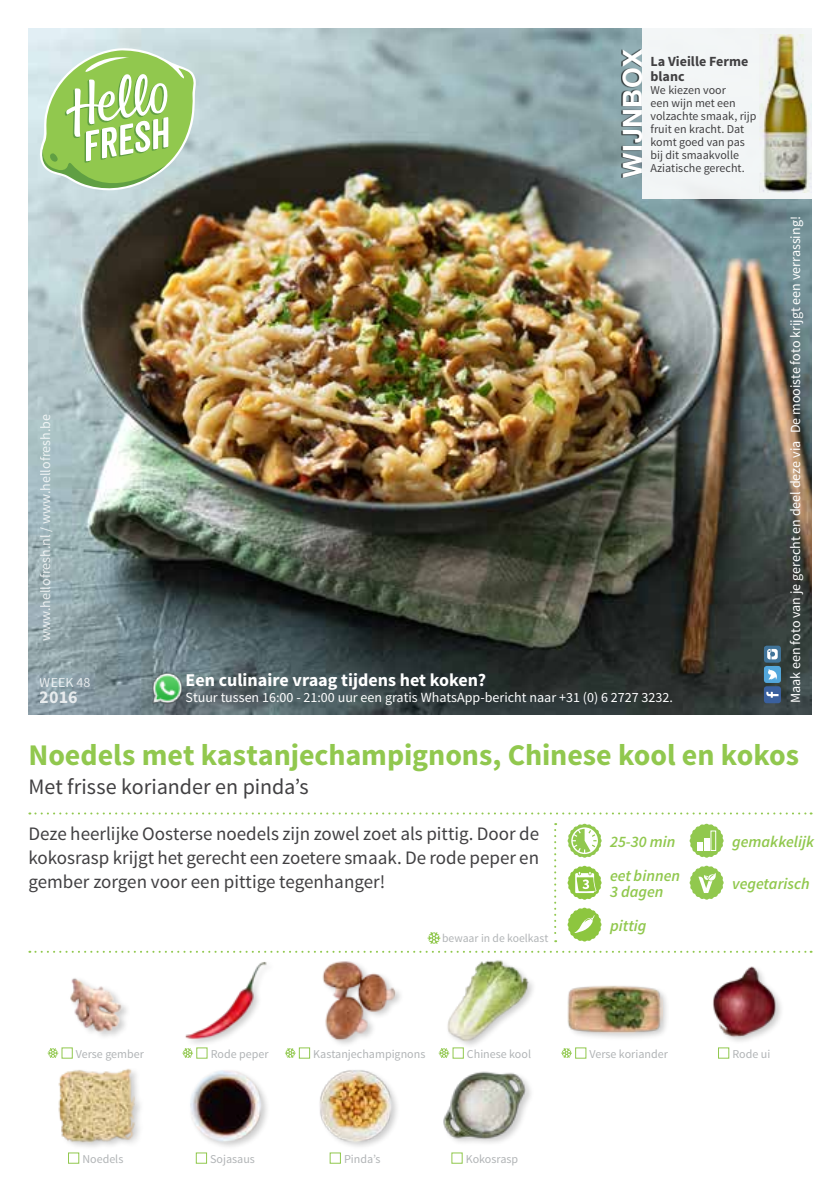
<style>
.page{position:relative;width:840px;height:1191px;background:#fff}
.page>*{position:absolute;margin:0;border:0;box-sizing:border-box;transform-origin:0 0}
.t1{font:700 30px "Source Sans Pro";letter-spacing:-.005em;color:#91c84e}
.t2{font:700 26.8px "Helvetica Neue";letter-spacing:.02em;color:#fff}
.t3{font:22px "Source Sans Pro";color:#414042}
.t4{font:19px/24px "Source Sans Pro";color:#414042;text-align:justify}
.t5{font:700 18px "Source Sans Pro";color:#fff}
.t6{font:italic 600 16px/34px "Source Sans Pro";color:#91c84e}
.t7{font:14px "Source Sans Pro";color:#fff}
.t8{font:700 14px/15px "Source Sans Pro";color:#414042}
.t9{font:12px/13px "Source Sans Pro";color:#414042}
.t10{font:12px "Source Sans Pro";color:#b1b4b6}
.t11{font:11.6px "Source Sans Pro";color:#b1b4b6}
</style>
<div class="page">
<img style="left:28px;top:28px;width:783px;height:686px">
<svg style="left:29px;top:812px;width:782px;height:2px"></svg>
<svg style="left:554px;top:823px;width:2px;height:119px"></svg>
<svg style="left:29px;top:950px;width:782px;height:2px"></svg>
<svg style="left:40px;top:48px;width:156px;height:142px"></svg>
<div style="left:641px;top:28px;width:170px;height:170px;background:#f2f5f6"></div>
<div style="left:620px;top:49px;width:21px;height:129px;background:#000;opacity:.75"></div>
<svg style="left:427px;top:932px;width:13px;height:12px"></svg>
<svg style="left:48px;top:1048px;width:10px;height:9px"></svg>
<div style="left:62px;top:1047px;width:11px;height:11px;border:1px solid #91c84e"></div>
<img style="left:61px;top:978px;width:66px;height:70px">
<div style="left:68px;top:1152px;width:11px;height:11px;border:1px solid #91c84e"></div>
<img style="left:50px;top:1057px;width:91px;height:96px">
<svg style="left:182px;top:1048px;width:11px;height:9px"></svg>
<div style="left:196px;top:1047px;width:11px;height:11px;border:1px solid #91c84e"></div>
<img style="left:177px;top:952px;width:96px;height:96px">
<div style="left:196px;top:1152px;width:11px;height:11px;border:1px solid #91c84e"></div>
<img style="left:184px;top:1057px;width:83px;height:96px">
<svg style="left:285px;top:1048px;width:10px;height:10px"></svg>
<div style="left:299px;top:1047px;width:11px;height:11px;border:1px solid #91c84e"></div>
<img style="left:322px;top:961px;width:79px;height:83px">
<img style="left:307px;top:1057px;width:90px;height:96px">
<svg style="left:438px;top:1048px;width:11px;height:9px"></svg>
<div style="left:445px;top:958px;width:91px;height:92px;background:#000;opacity:.2"></div>
<img style="left:445px;top:958px;width:86px;height:86px">
<img style="left:441px;top:1057px;width:90px;height:96px">
<svg style="left:561px;top:1048px;width:10px;height:10px"></svg>
<div style="left:575px;top:1047px;width:11px;height:11px;border:1px solid #91c84e"></div>
<div style="left:566px;top:983px;width:104px;height:59px;background:#000;opacity:.2"></div>
<img style="left:566px;top:983px;width:96px;height:65px">
<div style="left:717px;top:1047px;width:11px;height:11px;border:1px solid #91c84e"></div>
<img style="left:699px;top:952px;width:89px;height:96px">
<svg style="left:567px;top:823px;width:34px;height:35px"></svg>
<svg style="left:567px;top:865px;width:34px;height:35px"></svg>
<svg style="left:689px;top:823px;width:34px;height:35px"></svg>
<svg style="left:689px;top:865px;width:34px;height:35px"></svg>
<svg style="left:567px;top:907px;width:34px;height:34px"></svg>
<img style="left:759px;top:35px;width:52px;height:157px">
<div style="left:763px;top:686px;width:17px;height:17px;background:#3a609e;border-radius:3px"></div>
<svg style="left:766px;top:692px;width:12px;height:5px"></svg>
<svg style="left:763px;top:645px;width:17px;height:17px"></svg>
<svg style="left:766px;top:649px;width:11px;height:10px"></svg>
<div style="left:763px;top:666px;width:17px;height:17px;background:#53a7dc;border-radius:3px"></div>
<svg style="left:768px;top:669px;width:8px;height:11px"></svg>
<img style="left:151px;top:672px;width:30px;height:31px">
<p class="t7" style="left:37px;top:641px;width:228px;rotate:-90deg">www.hellofresh.nl / www.hellofresh.be</p>
<p class="t7" style="left:40px;top:674px;width:52px">WEEK 48</p>
<p class="t5" style="left:40px;top:685px;width:40px">2016</p>
<h2 class="t2" style="left:611px;top:178px;width:130px;rotate:-90deg">WIJNBOX</h2>
<p class="t8" style="left:650px;top:54px;width:99px">La Vieille Ferme blanc</p>
<p class="t9" style="left:650px;top:83px;width:107px">We kiezen voor<br>een wijn met een volzachte smaak, rijp fruit en kracht. Dat komt goed van pas bij dit smaakvolle</p>
<p class="t9" style="left:650px;top:161px;width:96px">Aziatische gerecht.</p>
<p class="t5" style="left:185px;top:668px;width:302px">Een culinaire vraag tijdens het koken?</p>
<p class="t7" style="left:185px;top:689px;width:488px">Stuur tussen 16:00 - 21:00 uur een gratis WhatsApp-bericht naar +31 (0) 6 2727 3232.</p>
<p class="t7" style="left:786px;top:703px;width:488px;rotate:-90deg">Maak een foto van je gerecht en deel deze via De mooiste foto krijgt een verrassing!</p>
<h1 class="t1" style="left:28px;top:736px;width:771px">Noedels met kastanjechampignons, Chinese kool en kokos</h1>
<h3 class="t3" style="left:28px;top:773px;width:282px">Met frisse koriander en pinda’s</h3>
<h3 class="t4" style="left:28px;top:822px;width:512px">Deze heerlijke Oosterse noedels zijn zowel zoet als pittig. Door de kokosrasp krijgt het gerecht een zoetere smaak. De rode peper en gember zorgen voor een pittige tegenhanger!</h3>
<p class="t11" style="left:442px;top:931px;width:108px">bewaar in de koelkast</p>
<p class="t6" style="left:609px;top:824px;width:71px">25-30 min eet binnen</p>
<p class="t6" style="left:609px;top:874px;width:55px">3 dagen</p>
<p class="t6" style="left:609px;top:908px;width:38px">pittig</p>
<p class="t6" style="left:731px;top:824px;width:83px">gemakkelijk</p>
<p class="t6" style="left:731px;top:866px;width:79px">vegetarisch</p>
<p class="t10" style="left:76px;top:1046px;width:69px">Verse gember</p>
<p class="t10" style="left:82px;top:1151px;width:42px">Noedels</p>
<p class="t10" style="left:210px;top:1046px;width:59px">Rode peper</p>
<p class="t10" style="left:210px;top:1151px;width:46px">Sojasaus</p>
<p class="t10" style="left:313px;top:1046px;width:113px">Kastanjechampignons</p>
<p class="t10" style="left:344px;top:1151px;width:38px">Pinda’s</p>
<p class="t10" style="left:466px;top:1046px;width:66px">Chinese kool</p>
<p class="t10" style="left:465px;top:1151px;width:54px">Kokosrasp</p>
<p class="t10" style="left:589px;top:1046px;width:80px">Verse koriander</p>
<p class="t10" style="left:732px;top:1046px;width:39px">Rode ui</p>
</div>
